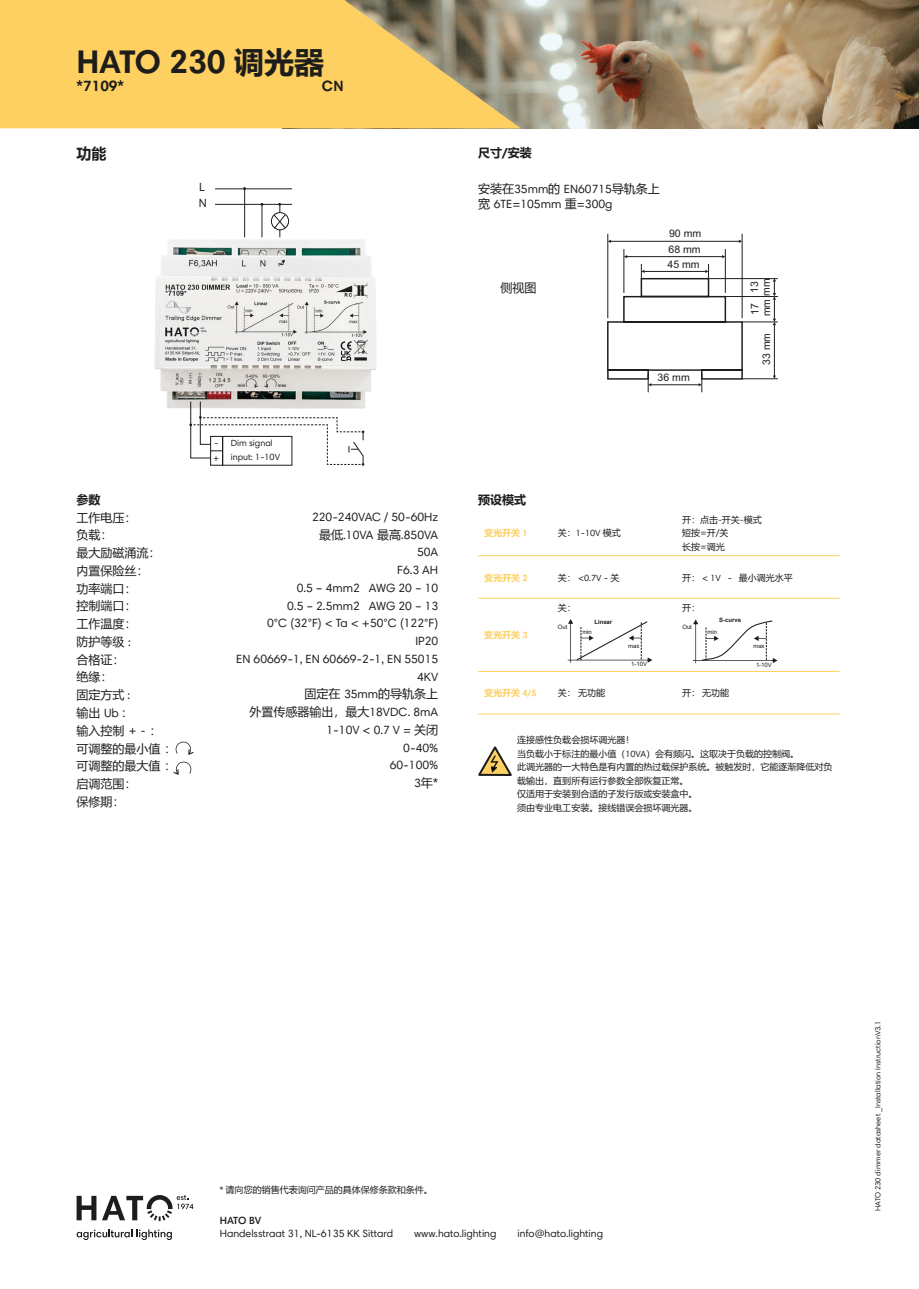
<style>
.page{position:relative;width:919px;height:1289px;background:#fff}
.page>*{position:absolute;margin:0;border:0;box-sizing:border-box;transform-origin:0 0}
.t1{font:700 33px "Harmonia Sans Std";letter-spacing:-.015em;color:#1d1d1b}
.t2{font:700 15px "Harmonia Sans Std";color:#1d1d1b}
.t3{font:700 15px "Microsoft Ya Hei UI";color:#1d1d1b}
.t4{font:12px "Harmonia Sans Std";color:#1d1d1b}
.t5{font:12px "Microsoft Ya Hei UI";color:#1d1d1b}
.t6{font:700 12px "Microsoft Ya Hei UI";color:#1d1d1b}
.t7{font:10.5px "Harmonia Sans Std";color:#1d1d1b}
.t8{font:10.5px/11.7px "Arial";color:#1d1d1b}
.t9{font:600 10.5px "Harmonia Sans Std";letter-spacing:-.02em;color:#1d1d1b}
.t10{font:10.35px "Arial";color:#1d1d1b}
.t11{font:9px/13.5px "Microsoft Ya Hei UI";color:#1d1d1b}
.t12{font:9px/13.5px "Harmonia Sans Std";color:#1d1d1b}
.t13{font:9px "Microsoft Ya Hei";color:#1d1d1b}
.t14{font:700 9px "Microsoft Ya Hei UI";color:#fed062}
.t15{font:7.5px "Harmonia Sans Std";color:#1d1d1b}
.t16{font:6px "Arial";color:#1d1d1b}
.t17{font:700 6px "Arial";color:#1d1d1b}
.s1{font-family:"Microsoft Ya Hei UI";font-size:30px}
.s2{font-family:"Harmonia Sans Std"}
.s3{font-family:"Microsoft Ya Hei UI"}
</style>
<div class="page">
<svg style="left:77px;top:1229px;width:95px;height:10px"></svg>
<svg style="left:77px;top:1195px;width:19px;height:25px"></svg>
<svg style="left:102px;top:1195px;width:91px;height:25px"></svg>
<img style="left:520px;top:0;width:398px;height:128px">
<svg style="left:0;top:0;width:520px;height:128px;background:#eac263"></svg>
<svg style="left:478px;top:746px;width:34px;height:30px"></svg>
<hr style="left:742px;top:378px;width:35px;height:1px;background:#1d1d1b">
<hr style="left:742px;top:321px;width:35px;height:1px;background:#1d1d1b">
<hr style="left:725px;top:296px;width:52px;height:1px;background:#1d1d1b">
<hr style="left:708px;top:278px;width:69px;height:1px;background:#1d1d1b">
<hr style="left:774px;top:325px;width:1px;height:51px;background:#1d1d1b">
<svg style="left:772px;top:278px;width:4px;height:47px"></svg>
<svg style="left:772px;top:375px;width:4px;height:4px"></svg>
<svg style="left:607px;top:264px;width:136px;height:128px"></svg>
<hr style="left:627px;top:256px;width:95px;height:1px;background:#1d1d1b">
<hr style="left:725px;top:249px;width:1px;height:44px;background:#1d1d1b">
<hr style="left:623px;top:249px;width:1px;height:44px;background:#1d1d1b">
<hr style="left:611px;top:241px;width:128px;height:1px;background:#1d1d1b">
<hr style="left:741px;top:234px;width:1px;height:84px;background:#1d1d1b">
<hr style="left:607px;top:234px;width:1px;height:84px;background:#1d1d1b">
<img style="left:154px;top:239px;width:223px;height:170px">
<hr style="left:244px;top:188px;width:1px;height:49px;background:#1d1d1b">
<hr style="left:261px;top:204px;width:1px;height:33px;background:#1d1d1b">
<hr style="left:279px;top:204px;width:1px;height:33px;background:#1d1d1b">
<hr style="left:215px;top:204px;width:77px;height:1px;background:#1d1d1b">
<hr style="left:215px;top:188px;width:77px;height:1px;background:#1d1d1b">
<div style="left:271px;top:212px;width:18px;height:18px;border:1px solid #1d1d1b;border-radius:50%"></div>
<svg style="left:273px;top:214px;width:13px;height:15px"></svg>
<svg style="left:189px;top:401px;width:175px;height:64px"></svg>
<hr style="left:478px;top:555px;width:73px;height:1px;background:#fed062">
<hr style="left:551px;top:555px;width:125px;height:1px;background:#fed062">
<hr style="left:676px;top:555px;width:163px;height:1px;background:#fed062">
<hr style="left:478px;top:598px;width:73px;height:1px;background:#fed062">
<hr style="left:551px;top:598px;width:125px;height:1px;background:#fed062">
<hr style="left:676px;top:598px;width:163px;height:1px;background:#fed062">
<hr style="left:478px;top:671px;width:73px;height:1px;background:#fed062">
<hr style="left:551px;top:671px;width:125px;height:1px;background:#fed062">
<hr style="left:676px;top:671px;width:163px;height:1px;background:#fed062">
<hr style="left:478px;top:713px;width:73px;height:1px;background:#fed062">
<hr style="left:551px;top:713px;width:125px;height:1px;background:#fed062">
<hr style="left:676px;top:713px;width:163px;height:1px;background:#fed062">
<svg style="left:692px;top:619px;width:85px;height:44px"></svg>
<svg style="left:567px;top:619px;width:85px;height:43px"></svg>
<svg style="left:176px;top:741px;width:17px;height:14px"></svg>
<svg style="left:173px;top:761px;width:18px;height:14px"></svg>
<p class="t1" style="left:77px;top:41px;width:249px">HATO 230 <span class="s1">调光器</span></p>
<p class="t2" style="left:77px;top:77px;width:49px">*7109*</p>
<p class="t2" style="left:322px;top:77px;width:23px">CN</p>
<p class="t3" style="left:77px;top:143px;width:32px">功能</p>
<p class="t4" style="left:199px;top:179px;width:7px">L</p>
<p class="t4" style="left:199px;top:195px;width:10px">N</p>
<p class="t6" style="left:77px;top:491px;width:25px">参数</p>
<p class="t5" style="left:77px;top:509px;width:62px">工作电压：</p>
<p class="t5" style="left:77px;top:527px;width:38px">负载：</p>
<p class="t5" style="left:77px;top:544px;width:86px">最大励磁涌流：</p>
<p class="t5" style="left:77px;top:562px;width:74px">内置保险丝：</p>
<p class="t5" style="left:77px;top:580px;width:62px">功率端口：</p>
<p class="t5" style="left:77px;top:598px;width:62px">控制端口：</p>
<p class="t5" style="left:77px;top:615px;width:62px">工作温度：</p>
<p class="t5" style="left:77px;top:633px;width:56px">防护等级 <span class="s2">:</span></p>
<p class="t5" style="left:77px;top:651px;width:50px">合格证：</p>
<p class="t5" style="left:77px;top:669px;width:38px">绝缘：</p>
<p class="t5" style="left:77px;top:686px;width:55px">固定方式 <span class="s2">:</span></p>
<p class="t5" style="left:77px;top:704px;width:50px">输出 <span class="s2">Ub</span> :</p>
<p class="t5" style="left:77px;top:722px;width:86px">输入控制 + - ：</p>
<p class="t5" style="left:77px;top:740px;width:101px">可调整的最小值 ：</p>
<p class="t5" style="left:77px;top:757px;width:101px">可调整的最大值 ：</p>
<p class="t5" style="left:77px;top:775px;width:62px">启调范围：</p>
<p class="t5" style="left:77px;top:793px;width:50px">保修期：</p>
<p class="t12" style="left:214px;top:436px;width:6px">-</p>
<p class="t12" style="left:231px;top:436px;width:51px">Dim signal input: 1-10V</p>
<p class="t12" style="left:213px;top:450px;width:8px">+</p>
<p class="t4" style="left:312px;top:509px;width:128px">220-240VAC / 50-60Hz</p>
<p class="t4" style="left:319px;top:527px;width:121px"><span class="s3">最低.</span>10VA <span class="s3">最高</span>.850VA</p>
<p class="t4" style="left:417px;top:545px;width:23px">50A</p>
<p class="t4" style="left:397px;top:562px;width:43px">F6.3 AH</p>
<p class="t4" style="left:297px;top:580px;width:143px">0.5 – 4mm2 AWG 20 – 10</p>
<p class="t4" style="left:287px;top:598px;width:152px">0.5 – 2.5mm2 AWG 20 – 13</p>
<p class="t4" style="left:267px;top:616px;width:173px">0°C (32°F) &lt; Ta &lt; +50°C (122°F)</p>
<p class="t4" style="left:415px;top:633px;width:24px">IP20</p>
<p class="t4" style="left:236px;top:651px;width:203px">EN 60669-1, EN 60669-2-1, EN 55015</p>
<p class="t4" style="left:417px;top:669px;width:23px">4KV</p>
<p class="t5" style="left:304px;top:686px;width:135px">固定在 <span class="s2">35mm</span>的导轨条上</p>
<p class="t5" style="left:249px;top:703px;width:190px">外置传感器输出，最大<span class="s2">18VDC. 8mA</span></p>
<p class="t4" style="left:326px;top:722px;width:113px">1-10V &lt; 0.7 V = <span class="s3">关闭</span></p>
<p class="t4" style="left:403px;top:740px;width:36px">0-40%</p>
<p class="t4" style="left:390px;top:758px;width:50px">60-100%</p>
<p class="t5" style="left:414px;top:774px;width:26px"><span class="s2">3</span>年*</p>
<p class="t6" style="left:478px;top:144px;width:55px">尺寸/安装</p>
<p class="t4" style="left:478px;top:182px;width:183px"><span class="s3">安装在</span>35mm<span class="s3">的</span> EN60715<span class="s3">导轨条上</span></p>
<p class="t4" style="left:478px;top:196px;width:136px"><span class="s3">宽</span> 6TE=105mm <span class="s3">重</span>=300g</p>
<p class="t10" style="left:669px;top:228px;width:34px">90 mm</p>
<p class="t10" style="left:668px;top:243px;width:34px">68 mm</p>
<p class="t5" style="left:500px;top:280px;width:37px">侧视图</p>
<p class="t10" style="left:667px;top:258px;width:34px">45 mm</p>
<p class="t10" style="left:657px;top:371px;width:34px">36 mm</p>
<p class="t8" style="left:748px;top:316px;width:39px;rotate:-90deg">17<br>mm mm</p>
<p class="t8" style="left:748px;top:293px;width:13px;rotate:-90deg">13</p>
<p class="t8" style="left:760px;top:365px;width:33px;rotate:-90deg">33 mm</p>
<p class="t6" style="left:478px;top:491px;width:49px">预设模式</p>
<p class="t14" style="left:484px;top:526px;width:45px">变光开关 <span class="s2">1</span></p>
<p class="t12" style="left:557px;top:526px;width:65px"><span class="s3">关：</span>1-10V <span class="s3">模式</span></p>
<p class="t11" style="left:682px;top:512px;width:81px">开：点击-开关-模式</p>
<p class="t11" style="left:682px;top:526px;width:48px">短按=开/关</p>
<p class="t11" style="left:682px;top:539px;width:44px">长按=调光</p>
<p class="t14" style="left:484px;top:571px;width:45px">变光开关 <span class="s2">2</span></p>
<p class="t12" style="left:557px;top:570px;width:63px"><span class="s3">关：</span> &lt;0.7V - <span class="s3">关</span></p>
<p class="t11" style="left:682px;top:570px;width:112px">开： <span class="s2">&lt; 1V -</span> 最小调光水平</p>
<p class="t14" style="left:484px;top:629px;width:45px">变光开关 <span class="s2">3</span></p>
<p class="t11" style="left:557px;top:601px;width:19px">关：</p>
<p class="t11" style="left:682px;top:601px;width:19px">开：</p>
<p class="t16" style="left:558px;top:622px;width:11px">Out</p>
<p class="t17" style="left:594px;top:617px;width:19px">Linear</p>
<p class="t16" style="left:582px;top:627px;width:11px">min</p>
<p class="t16" style="left:628px;top:641px;width:13px">max</p>
<p class="t16" style="left:631px;top:660px;width:17px">1-10V</p>
<p class="t16" style="left:682px;top:623px;width:11px">Out</p>
<p class="t17" style="left:719px;top:616px;width:23px">S-curve</p>
<p class="t16" style="left:707px;top:627px;width:11px">min</p>
<p class="t14" style="left:484px;top:686px;width:54px">变光开关 <span class="s2">4/5</span></p>
<p class="t11" style="left:557px;top:686px;width:49px">关：无功能</p>
<p class="t11" style="left:682px;top:686px;width:49px">开：无功能</p>
<p class="t16" style="left:753px;top:642px;width:13px">max</p>
<p class="t16" style="left:756px;top:661px;width:17px">1-10V</p>
<p class="t11" style="left:517px;top:732px;width:118px">连接感性负载会损坏调光器！</p>
<p class="t11" style="left:517px;top:746px;width:283px">当负载小于标注的最小值（<span class="s2">10VA</span>）会有频闪。这取决于负载的控制阀。</p>
<p class="t11" style="left:517px;top:759px;width:316px">此调光器的一大特色是有内置的热过载保护系统。被触发时，它能逐渐降低对负载输出，直到所有运行参数全部恢复正常。</p>
<p class="t11" style="left:517px;top:786px;width:181px">仅适用于安装到合适的子发行版或安装盒中。</p>
<p class="t11" style="left:517px;top:800px;width:181px">须由专业电工安装。接线错误会损坏调光器。</p>
<p class="t13" style="left:220px;top:1183px;width:214px"><span class="s2">*</span> 请向您的销售代表询问产品的具体保修条<span class="s3">款和条件。</span></p>
<p class="t9" style="left:220px;top:1214px;width:43px">HATO BV</p>
<p class="t7" style="left:220px;top:1226px;width:175px">Handelsstraat 31, NL-6135 KK Sittard</p>
<p class="t7" style="left:414px;top:1226px;width:84px">www.hato.lighting</p>
<p class="t7" style="left:517px;top:1226px;width:87px">info@hato.lighting</p>
<p class="t15" style="left:873px;top:1210px;width:191px;rotate:-90deg">HATO 230 dimmer datasheet _Installation InstructionV3.1</p>
</div>
